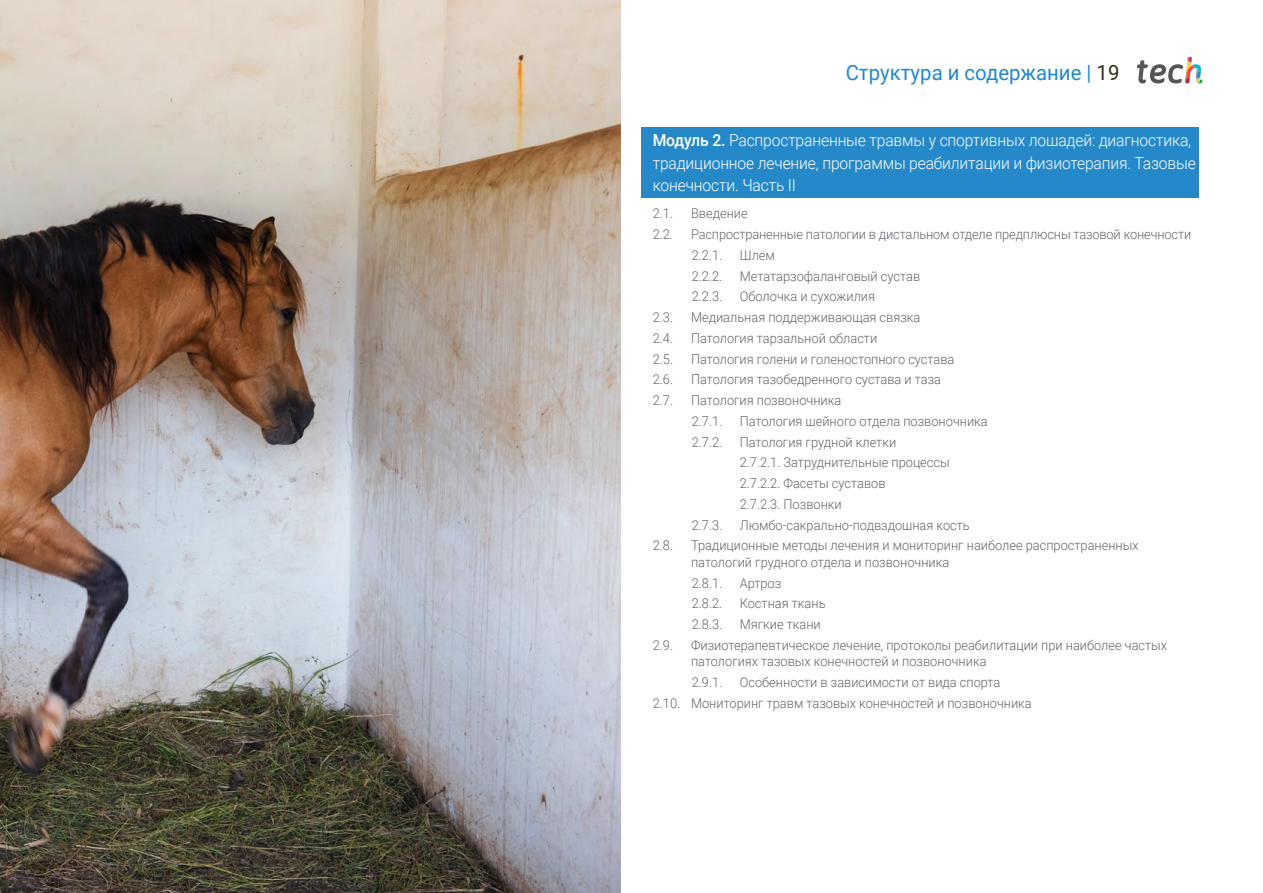
<style>
.page{position:relative;width:1263px;height:893px;background:#fff}
.page>*{position:absolute;margin:0;border:0;box-sizing:border-box;transform-origin:0 0}
.t1{font:21px "Roboto";color:#2488c9}
.t2{font:300 16.5px/22.5px "Roboto";letter-spacing:-.01em;color:#fff;scale:.95 1}
.t3{font:300 13.5px/20.7px "Roboto";color:#61646a;scale:.95 1}
.s1{color:#312e20}
.s2{font-weight:500}
</style>
<div class="page">
<svg style="left:1137px;top:57px;width:65px;height:27px"></svg>
<img style="left:0;top:0;width:621px;height:893px">
<div style="left:642px;top:128px;width:557px;height:70px;background:#2488c9"></div>
<h1 class="t1" style="left:846px;top:57px;width:275px">Структура и содержание | <span class="s1">19</span></h1>
<p class="t2" style="left:653px;top:129px;width:573px"><span class="s2">Модуль 2.</span> Распространенные травмы у спортивных лошадей: диагностика, традиционное лечение, программы реабилитации и физиотерапия. Тазовые конечности. Часть II</p>
<p class="t3" style="left:653px;top:203px;width:23px">2.1.</p>
<p class="t3" style="left:691px;top:203px;width:61px">Введение</p>
<p class="t3" style="left:653px;top:224px;width:23px">2.2.</p>
<p class="t3" style="left:691px;top:224px;width:528px">Распространенные патологии в дистальном отделе предплюсны тазовой конечности<br>2.2.1.</p>
<p class="t3" style="left:740px;top:244px;width:39px">Шлем</p>
<p class="t3" style="left:692px;top:265px;width:34px">2.2.2.</p>
<p class="t3" style="left:740px;top:265px;width:191px">Метатарзофаланговый сустав</p>
<p class="t3" style="left:692px;top:286px;width:34px">2.2.3.</p>
<p class="t3" style="left:740px;top:286px;width:144px">Оболочка и сухожилия</p>
<p class="t3" style="left:653px;top:307px;width:23px">2.3.</p>
<p class="t3" style="left:691px;top:307px;width:243px">Медиальная поддерживающая связка</p>
<p class="t3" style="left:653px;top:327px;width:23px">2.4.</p>
<p class="t3" style="left:691px;top:327px;width:198px">Патология тарзальной области</p>
<p class="t3" style="left:653px;top:348px;width:23px">2.5.</p>
<p class="t3" style="left:691px;top:348px;width:279px">Патология голени и голеностопного сустава</p>
<p class="t3" style="left:653px;top:369px;width:23px">2.6.</p>
<p class="t3" style="left:691px;top:369px;width:265px">Патология тазобедренного сустава и таза</p>
<p class="t3" style="left:653px;top:390px;width:23px">2.7.</p>
<p class="t3" style="left:691px;top:390px;width:160px">Патология позвоночника<br>2.7.1.</p>
<p class="t3" style="left:740px;top:410px;width:263px">Патология шейного отдела позвоночника</p>
<p class="t3" style="left:692px;top:431px;width:34px">2.7.2.</p>
<p class="t3" style="left:740px;top:431px;width:223px">Патология грудной клетки<br>2.7.2.1. Затруднительные процессы<br>2.7.2.2. Фасеты суставов<br>2.7.2.3. Позвонки</p>
<p class="t3" style="left:692px;top:514px;width:34px">2.7.3.</p>
<p class="t3" style="left:740px;top:514px;width:244px">Люмбо-сакрально-подвздошная кость</p>
<p class="t3" style="left:653px;top:535px;width:23px">2.8.</p>
<p class="t3" style="left:691px;top:537px;width:473px;line-height:16.5px">Традиционные методы лечения и мониторинг наиболее распространенных патологий грудного отдела и позвоночника</p>
<p class="t3" style="left:692px;top:572px;width:34px">2.8.1.</p>
<p class="t3" style="left:740px;top:572px;width:45px">Артроз</p>
<p class="t3" style="left:692px;top:593px;width:34px">2.8.2.</p>
<p class="t3" style="left:740px;top:593px;width:92px">Костная ткань</p>
<p class="t3" style="left:692px;top:614px;width:34px">2.8.3.</p>
<p class="t3" style="left:740px;top:614px;width:87px">Мягкие ткани</p>
<p class="t3" style="left:653px;top:634px;width:23px">2.9.</p>
<p class="t3" style="left:691px;top:636px;width:503px;line-height:16.5px">Физиотерапевтическое лечение, протоколы реабилитации при наиболее частых патологиях тазовых конечностей и позвоночника</p>
<p class="t3" style="left:692px;top:672px;width:34px">2.9.1.</p>
<p class="t3" style="left:653px;top:672px;width:400px;text-indent:87px">Особенности в зависимости от вида спорта<br>2.10. Мониторинг травм тазовых конечностей и позвоночника</p>
</div>
